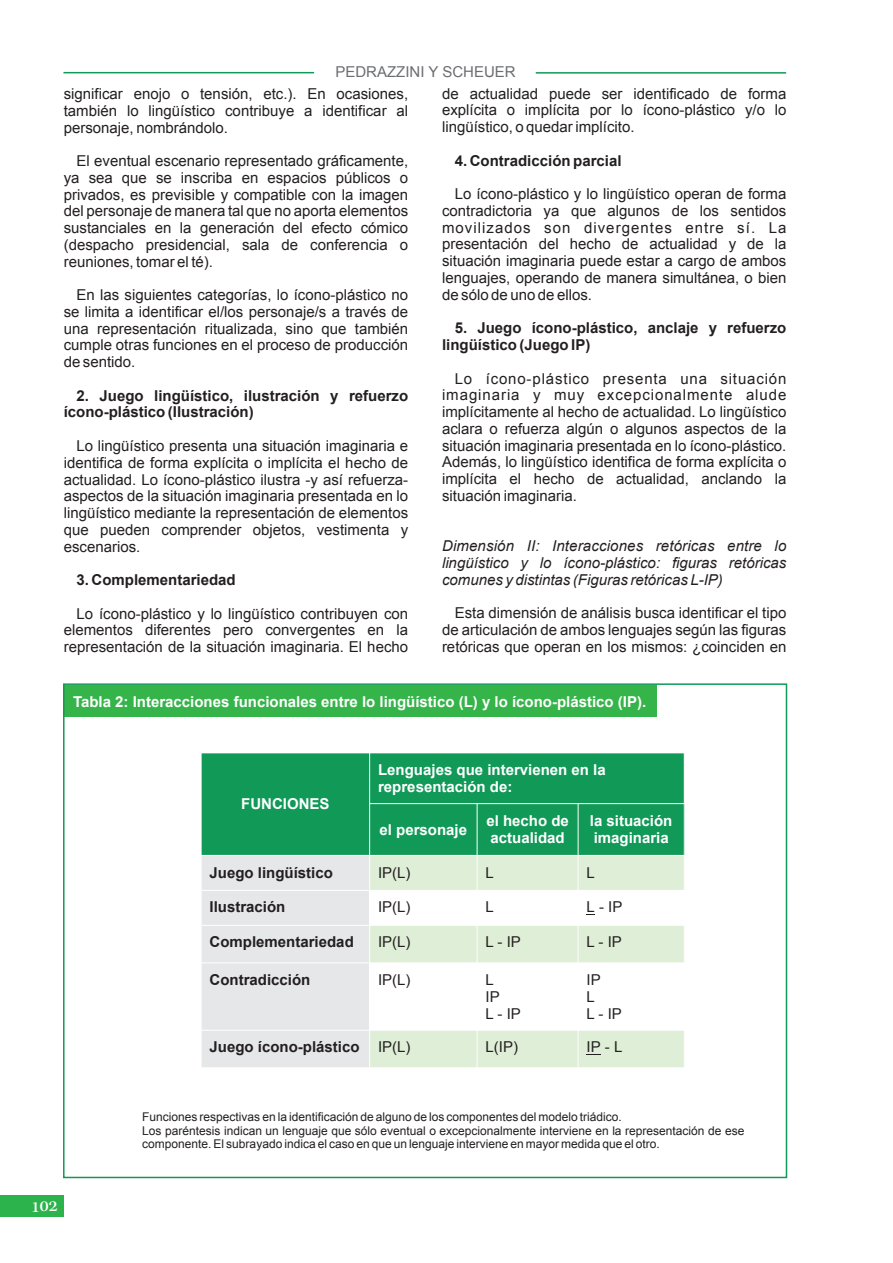
<style>
.page{position:relative;width:893px;height:1263px;background:#fff}
.page>*{position:absolute;margin:0;border:0;box-sizing:border-box;transform-origin:0 0}
.t1{font:15px/16.8px "Arial";color:#231f20;text-align:justify}
.t2{font:700 15px/16.8px "Arial";color:#231f20}
.t3{font:700 15px/16.8px "Arial";color:#fff}
.t4{font:italic 15px/16.8px "Arial";color:#231f20;text-align:justify}
.t5{font:15px "Arial";color:#6c6d70}
.t6{font:12px/13.4px "Arial";color:#231f20}
.s1{font-weight:400}
</style>
<div class="page">
<div style="left:201px;top:753px;width:169px;height:102px;background:#109957"></div>
<div style="left:370px;top:753px;width:314px;height:51px;background:#109957"></div>
<div style="left:370px;top:804px;width:107px;height:51px;background:#109957"></div>
<div style="left:477px;top:804px;width:101px;height:51px;background:#109957"></div>
<div style="left:578px;top:804px;width:106px;height:51px;background:#109957"></div>
<div style="left:201px;top:855px;width:169px;height:35px;background:#e6e7e9"></div>
<div style="left:370px;top:855px;width:107px;height:35px;background:#dfeed6"></div>
<div style="left:477px;top:855px;width:101px;height:35px;background:#dfeed6"></div>
<div style="left:578px;top:855px;width:106px;height:35px;background:#dfeed6"></div>
<div style="left:201px;top:890px;width:169px;height:35px;background:#e6e7e9"></div>
<div style="left:201px;top:925px;width:169px;height:38px;background:#e6e7e9"></div>
<div style="left:370px;top:925px;width:107px;height:38px;background:#dfeed6"></div>
<div style="left:477px;top:925px;width:101px;height:38px;background:#dfeed6"></div>
<div style="left:578px;top:925px;width:106px;height:38px;background:#dfeed6"></div>
<div style="left:201px;top:963px;width:169px;height:67px;background:#e6e7e9"></div>
<div style="left:201px;top:1030px;width:169px;height:38px;background:#e6e7e9"></div>
<div style="left:370px;top:1030px;width:107px;height:38px;background:#dfeed6"></div>
<div style="left:477px;top:1030px;width:101px;height:38px;background:#dfeed6"></div>
<div style="left:578px;top:1030px;width:106px;height:38px;background:#dfeed6"></div>
<svg style="left:587px;top:1054px;width:14px;height:1px"></svg>
<hr style="left:201px;top:752px;width:1px;height:316px;background:#fff">
<hr style="left:369px;top:752px;width:1px;height:316px;background:#fff">
<hr style="left:477px;top:803px;width:1px;height:265px;background:#fff">
<hr style="left:578px;top:803px;width:1px;height:265px;background:#fff">
<hr style="left:201px;top:1067px;width:484px;height:1px;background:#fff">
<hr style="left:201px;top:1030px;width:484px;height:1px;background:#fff">
<hr style="left:201px;top:962px;width:484px;height:1px;background:#fff">
<hr style="left:201px;top:925px;width:484px;height:1px;background:#fff">
<hr style="left:201px;top:890px;width:484px;height:1px;background:#fff">
<hr style="left:201px;top:855px;width:484px;height:1px;background:#fff">
<hr style="left:369px;top:803px;width:316px;height:1px;background:#fff">
<div style="left:64px;top:685px;width:593px;height:31px;background:#35b44a"></div>
<div style="left:63px;top:683px;width:724px;height:495px;border:2px solid #109957"></div>
<hr style="left:63px;top:72px;width:251px;height:1px;background:#109957">
<hr style="left:536px;top:72px;width:250px;height:2px;background:#109957">
<div style="left:0;top:1195px;width:64px;height:22px;background:#2cb34b"></div>
<p class="t5" style="left:335px;top:66px;width:182px">PEDRAZZINI Y SCHEUER</p>
<p class="t1" style="left:64px;top:87px;width:346px">significar enojo o tensión, etc.). En ocasiones, también lo lingüístico contribuye a identificar al personaje, nombrándolo.</p>
<p class="t1" style="left:64px;top:154px;width:346px;text-indent:13px">El eventual escenario representado gráficamente, ya sea que se inscriba en espacios públicos o privados, es previsible y compatible con la imagen del personaje de manera tal que no aporta elementos sustanciales en la generación del efecto cómico (despacho presidencial, sala de conferencia o reuniones, tomar el té).</p>
<p class="t1" style="left:64px;top:288px;width:346px;text-indent:13px">En las siguientes categorías, lo ícono-plástico no se limita a identificar el/los personaje/s a través de una representación ritualizada, sino que también cumple otras funciones en el proceso de producción de sentido.</p>
<p class="t2" style="left:64px;top:388px;width:346px;text-indent:13px">2. Juego lingüístico, ilustración y refuerzo ícono-plástico (Ilustración)</p>
<p class="t1" style="left:64px;top:439px;width:346px;text-indent:13px">Lo lingüístico presenta una situación imaginaria e identifica de forma explícita o implícita el hecho de actualidad. Lo ícono-plástico ilustra -y así refuerza&shy;aspectos de la situación imaginaria presentada en lo lingüístico mediante la representación de elementos que pueden comprender objetos, vestimenta y escenarios.</p>
<p class="t2" style="left:77px;top:573px;width:161px">3. Complementariedad</p>
<p class="t1" style="left:64px;top:606px;width:346px;text-indent:13px">Lo ícono-plástico y lo lingüístico contribuyen con elementos diferentes pero convergentes en la representación de la situación imaginaria. El hecho</p>
<p class="t1" style="left:442px;top:86px;width:346px">de actualidad puede ser identificado de forma explícita o implícita por lo ícono-plástico y/o lo lingüístico, o quedar implícito.</p>
<p class="t2" style="left:455px;top:153px;width:168px">4. Contradicción parcial</p>
<p class="t1" style="left:442px;top:187px;width:346px;text-indent:13px">Lo ícono-plástico y lo lingüístico operan de forma contradictoria ya que algunos de los sentidos movilizados son divergentes entre sí. La presentación del hecho de actualidad y de la situación imaginaria puede estar a cargo de ambos lenguajes, operando de manera simultánea, o bien de sólo de uno de ellos.</p>
<p class="t2" style="left:442px;top:321px;width:346px;text-indent:13px">5. Juego ícono-plástico, anclaje y refuerzo lingüístico (Juego IP)</p>
<p class="t1" style="left:442px;top:371px;width:346px;text-indent:13px">Lo ícono-plástico presenta una situación imaginaria y muy excepcionalmente alude implícitamente al hecho de actualidad. Lo lingüístico aclara o refuerza algún o algunos aspectos de la situación imaginaria presentada en lo ícono-plástico.<br>Además, lo lingüístico identifica de forma explícita o implícita el hecho de actualidad, anclando la situación imaginaria.</p>
<p class="t4" style="left:442px;top:539px;width:346px">Dimensión II: Interacciones retóricas entre lo lingüístico y lo ícono-plástico: figuras retóricas comunes y distintas (Figuras retóricas L-IP)</p>
<p class="t1" style="left:442px;top:606px;width:346px;text-indent:13px">Esta dimensión de análisis busca identificar el tipo de articulación de ambos lenguajes según las figuras retóricas que operan en los mismos: ¿coinciden en</p>
<p class="t3" style="left:73px;top:695px;width:575px">Tabla 2: Interacciones funcionales entre lo lingüístico (L) y lo ícono-plástico (IP).</p>
<p class="t3" style="left:241px;top:797px;width:90px">FUNCIONES</p>
<p class="t3" style="left:378px;top:763px;width:229px">Lenguajes que intervienen en la representación de:</p>
<p class="t3" style="left:380px;top:822px;width:89px">el personaje</p>
<p class="t3" style="left:486px;top:814px;width:84px">el hecho de actualidad</p>
<p class="t3" style="left:590px;top:814px;width:84px">la situación imaginaria</p>
<p class="t2" style="left:210px;top:865px;width:125px">Juego lingüístico</p>
<p class="t1" style="left:378px;top:865px;width:34px">IP(L)</p>
<p class="t1" style="left:486px;top:865px;width:10px">L</p>
<p class="t1" style="left:587px;top:865px;width:10px">L</p>
<p class="t2" style="left:210px;top:900px;width:77px">Ilustración</p>
<p class="t1" style="left:378px;top:900px;width:34px">IP(L)</p>
<p class="t1" style="left:486px;top:900px;width:10px">L</p>
<p class="t1" style="left:587px;top:900px;width:37px">L - IP</p>
<p class="t2" style="left:210px;top:935px;width:146px">Complementariedad</p>
<p class="t1" style="left:378px;top:935px;width:34px">IP(L)</p>
<p class="t1" style="left:486px;top:935px;width:37px">L - IP</p>
<p class="t1" style="left:587px;top:935px;width:37px">L - IP</p>
<p class="t2" style="left:210px;top:973px;width:102px">Contradicción</p>
<p class="t1" style="left:378px;top:973px;width:34px">IP(L)</p>
<p class="t1" style="left:486px;top:973px;width:37px;text-align:left">L<br>IP<br>L - IP</p>
<p class="t1" style="left:587px;top:973px;width:37px;text-align:left">IP<br>L<br>L - IP</p>
<p class="t2" style="left:210px;top:1040px;width:203px">Juego ícono-plástico <span class="s1">IP(L)</span></p>
<p class="t1" style="left:486px;top:1040px;width:34px">L(IP)</p>
<p class="t1" style="left:587px;top:1040px;width:37px">IP - L</p>
<p class="t6" style="left:142px;top:1111px;width:604px">Funciones respectivas en la identificación de alguno de los componentes del modelo triádico.<br>Los paréntesis indican un lenguaje que sólo eventual o excepcionalmente interviene en la representación de ese componente. El subrayado indica el caso en que un lenguaje interviene en mayor medida que el otro.</p>
</div>
